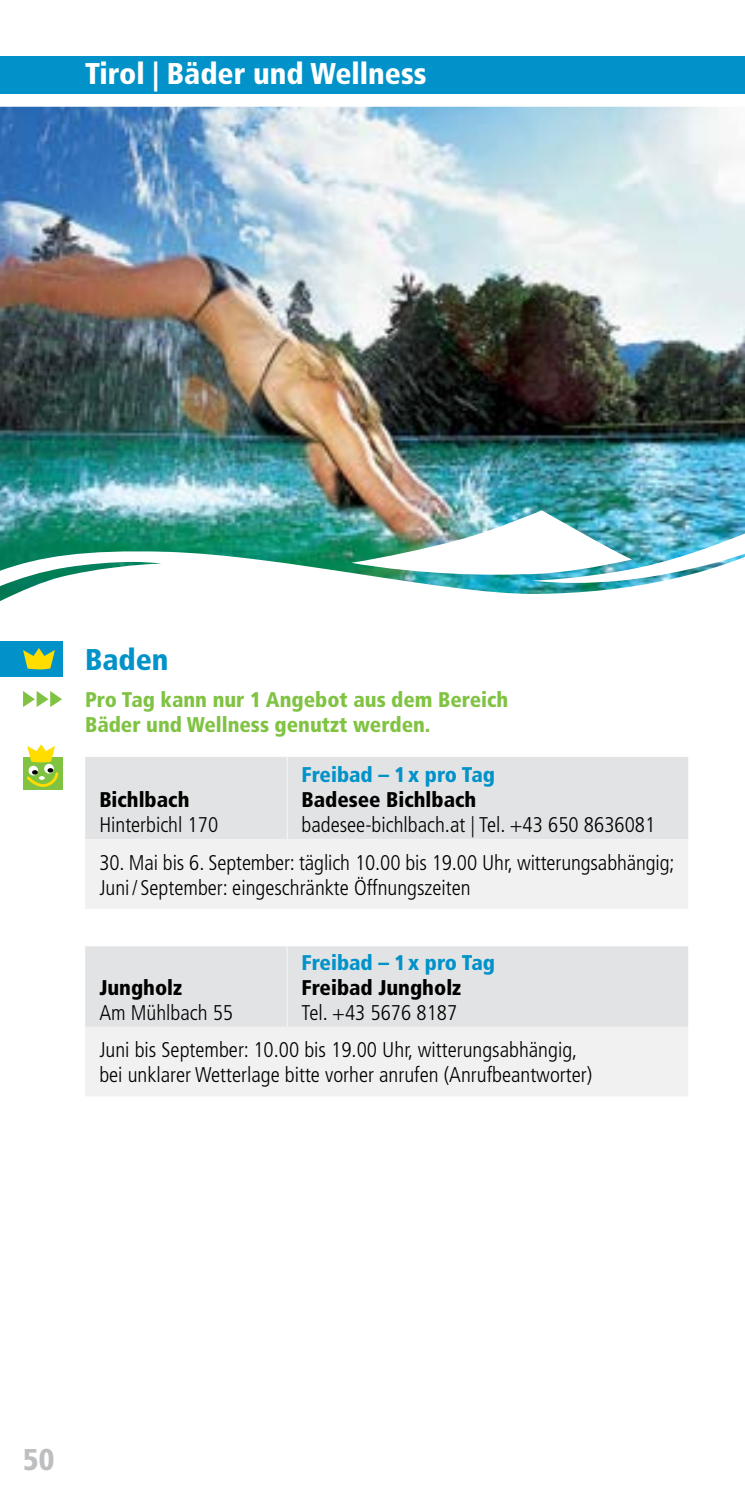
<style>
.page{position:relative;width:745px;height:1489px;background:#fff}
.page>*{position:absolute;margin:0;border:0;box-sizing:border-box;transform-origin:0 0}
.t1{font:900 condensed 30px "Frutiger";color:#fff}
.t2{font:900 condensed 30px "Frutiger";color:#0092c8}
.t3{font:900 condensed 30px "Frutiger";color:#bcbec0}
.t4{font:300 condensed 21.25px/25px "Frutiger";color:#000}
.t5{font:900 condensed 21.25px/25px "Frutiger";color:#80c342}
.t6{font:900 condensed 21.25px "Frutiger";color:#000}
.t7{font:900 condensed 21.25px "Frutiger";color:#0092c8}
</style>
<div class="page">
<div style="left:0;top:57px;width:744px;height:37px;background:#0092c8"></div>
<div style="left:85px;top:757px;width:602px;height:82px;background:#e2e3e4"></div>
<svg style="left:85px;top:839px;width:602px;height:257px;fill:#f1f1f2"></svg>
<hr style="left:286px;top:756px;width:2px;height:83px;background:#f1f1f2">
<hr style="left:286px;top:946px;width:2px;height:80px;background:#f1f1f2">
<div style="left:0;top:641px;width:62px;height:35px;background:#0092c8"></div>
<svg style="left:23px;top:648px;width:32px;height:21px"></svg>
<svg style="left:23px;top:691px;width:39px;height:16px"></svg>
<div style="left:23px;top:757px;width:39px;height:32px;background:#80c342"></div>
<svg style="left:44px;top:763px;width:10px;height:10px"></svg>
<svg style="left:29px;top:765px;width:9px;height:10px"></svg>
<svg style="left:27px;top:744px;width:28px;height:18px"></svg>
<svg style="left:27px;top:768px;width:32px;height:19px"></svg>
<img style="left:0;top:107px;width:744px;height:494px">
<h1 class="t1" style="left:85px;top:56px;width:343px">Tirol | Bäder und Wellness</h1>
<h1 class="t2" style="left:85px;top:641px;width:85px">Baden</h1>
<p class="t5" style="left:85px;top:687px;width:424px">Pro Tag kann nur 1 Angebot aus dem Bereich<br>Bäder und Wellness genutzt werden.</p>
<p class="t7" style="left:301px;top:761px;width:195px">Freibad – 1x pro Tag</p>
<p class="t6" style="left:301px;top:786px;width:176px">Badesee Bichlbach</p>
<p class="t4" style="left:301px;top:812px;width:355px">badesee-bichlbach.at | Tel. +43 650 8636081</p>
<p class="t4" style="left:99px;top:850px;width:576px">30. Mai bis 6. September: täglich 10.00 bis 19.00 Uhr, witterungsabhängig;<br>Juni/ September: eingeschränkte Öffnungszeiten</p>
<p class="t6" style="left:99px;top:787px;width:92px">Bichlbach</p>
<p class="t4" style="left:99px;top:812px;width:120px">Hinterbichl 170</p>
<p class="t7" style="left:301px;top:949px;width:195px">Freibad – 1x pro Tag</p>
<p class="t6" style="left:301px;top:974px;width:161px">Freibad Jungholz</p>
<p class="t4" style="left:99px;top:993px;width:479px;line-height:37.5px;text-indent:202px">Tel. +43 5676 8187<br>Juni bis September: 10.00 bis 19.00 Uhr, witterungsabhängig,</p>
<p class="t4" style="left:99px;top:1062px;width:494px">bei unklarer Wetterlage bitte vorher anrufen (Anrufbeantworter)</p>
<p class="t6" style="left:99px;top:974px;width:84px">Jungholz</p>
<p class="t4" style="left:99px;top:1000px;width:135px">Am Mühlbach 55</p>
<h1 class="t3" style="left:23px;top:1441px;width:33px">50</h1>
</div>
